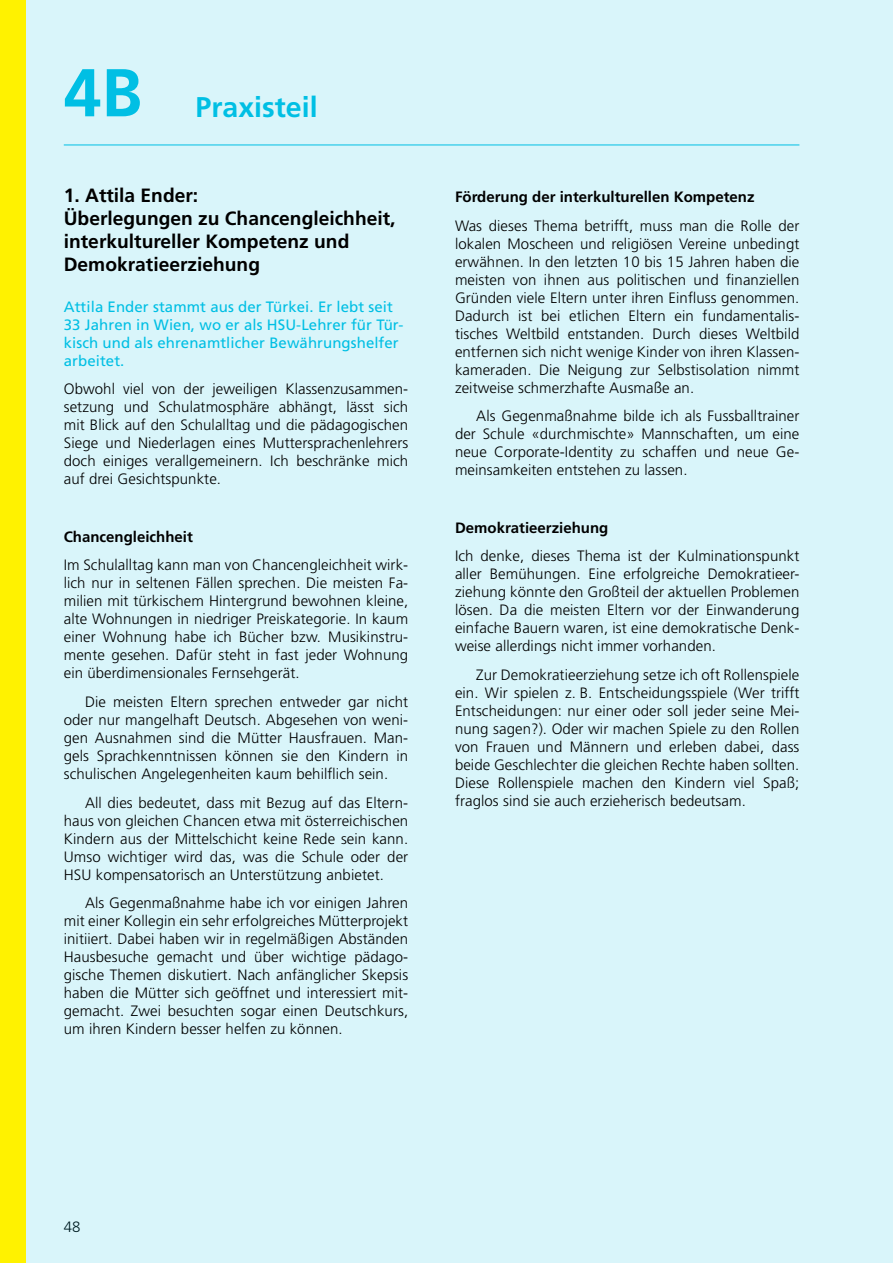
<style>
.page{position:relative;width:893px;height:1263px;background:#d9f5fa}
.page>*{position:absolute;margin:0;border:0;box-sizing:border-box;transform-origin:0 0}
.t1{font:700 67.5px "Frutiger";color:#00bfe4}
.t2{font:700 28.5px "Frutiger";color:#00bfe4}
.t3{font:700 19.2px/23.1px "Frutiger LT Pro";color:#000}
.t4{font:300 15px/18px "Frutiger";letter-spacing:.005em;color:#000;text-align:justify}
.t5{font:15px/18px "Frutiger LT Pro";letter-spacing:.005em;color:#00bfe4}
.t6{font:700 15px "Frutiger";color:#000}
</style>
<div class="page">
<hr style="left:64px;top:145px;width:735px;height:1px;background:#00bfe4">
<div style="left:0;top:0;width:26px;height:1263px;background:#fff200"></div>
<h1 class="t1" style="left:64px;top:53px;width:80px">4B</h1>
<h2 class="t2" style="left:196px;top:91px;width:123px">Praxisteil</h2>
<p class="t3" style="left:64px;top:183px;width:333px">1. Attila Ender:<br>Überlegungen zu Chancengleichheit, interkultureller Kompetenz und<br>Demokratieerziehung</p>
<p class="t5" style="left:64px;top:298px;width:341px">Attila Ender stammt aus der Türkei. Er lebt seit 33 Jahren in Wien, wo er als HSU-Lehrer für Tür&shy;kisch und als ehrenamtlicher Bewährungshelfer arbeitet.</p>
<p class="t4" style="left:64px;top:380px;width:346px">Obwohl viel von der jeweiligen Klassenzusammen&shy;setzung und Schulatmosphäre abhängt, lässt sich mit Blick auf den Schulalltag und die pädagogischen Siege und Niederlagen eines Muttersprachenlehrers doch einiges verallgemeinern. Ich beschränke mich auf drei Gesichtspunkte.</p>
<p class="t6" style="left:64px;top:528px;width:131px">Chancengleichheit</p>
<p class="t4" style="left:64px;top:556px;width:346px">Im Schulalltag kann man von Chancengleichheit wirk&shy;lich nur in seltenen Fällen sprechen. Die meisten Fa&shy;milien mit türkischem Hintergrund bewohnen kleine, alte Wohnungen in niedriger Preiskategorie. In kaum einer Wohnung habe ich Bücher bzw. Musikinstru&shy;mente gesehen. Dafür steht in fast jeder Wohnung ein überdimensionales Fernsehgerät.</p>
<p class="t4" style="left:64px;top:693px;width:346px;text-indent:21px">Die meisten Eltern sprechen entweder gar nicht oder nur mangelhaft Deutsch. Abgesehen von weni&shy;gen Ausnahmen sind die Mütter Hausfrauen. Man&shy;gels Sprachkenntnissen können sie den Kindern in schulischen Angelegenheiten kaum behilflich sein.</p>
<p class="t4" style="left:64px;top:793px;width:346px;text-indent:21px">All dies bedeutet, dass mit Bezug auf das Eltern&shy;haus von gleichen Chancen etwa mit österreichischen Kindern aus der Mittelschicht keine Rede sein kann.<br>Umso wichtiger wird das, was die Schule oder der HSU kompensatorisch an Unterstützung anbietet.</p>
<p class="t4" style="left:64px;top:894px;width:346px;text-indent:21px">Als Gegenmaßnahme habe ich vor einigen Jahren mit einer Kollegin ein sehr erfolgreiches Mütterprojekt initiiert. Dabei haben wir in regelmäßigen Abständen Hausbesuche gemacht und über wichtige pädago&shy;gische Themen diskutiert. Nach anfänglicher Skepsis haben die Mütter sich geöffnet und interessiert mit&shy;gemacht. Zwei besuchten sogar einen Deutschkurs, um ihren Kindern besser helfen zu können.</p>
<p class="t6" style="left:455px;top:188px;width:301px">Förderung der interkulturellen Kompetenz</p>
<p class="t4" style="left:455px;top:216px;width:346px">Was dieses Thema betrifft, muss man die Rolle der lokalen Moscheen und religiösen Vereine unbedingt erwähnen. In den letzten 10 bis 15 Jahren haben die meisten von ihnen aus politischen und finanziellen Gründen viele Eltern unter ihren Einfluss genommen.<br>Dadurch ist bei etlichen Eltern ein fundamentalis&shy;tisches Weltbild entstanden. Durch dieses Weltbild entfernen sich nicht wenige Kinder von ihren Klassen&shy;kameraden. Die Neigung zur Selbstisolation nimmt zeitweise schmerzhafte Ausmaße an.</p>
<p class="t4" style="left:455px;top:407px;width:346px;text-indent:21px">Als Gegenmaßnahme bilde ich als Fussballtrainer der Schule «durchmischte» Mannschaften, um eine neue Corporate-Identity zu schaffen und neue Ge&shy;meinsamkeiten entstehen zu lassen.</p>
<p class="t6" style="left:455px;top:519px;width:155px">Demokratieerziehung</p>
<p class="t4" style="left:455px;top:547px;width:346px">Ich denke, dieses Thema ist der Kulminationspunkt aller Bemühungen. Eine erfolgreiche Demokratieer&shy;ziehung könnte den Großteil der aktuellen Problemen lösen. Da die meisten Eltern vor der Einwanderung einfache Bauern waren, ist eine demokratische Denk&shy;weise allerdings nicht immer vorhanden.</p>
<p class="t4" style="left:455px;top:666px;width:346px;text-indent:21px">Zur Demokratieerziehung setze ich oft Rollenspiele ein. Wir spielen z. B. Entscheidungsspiele (Wer trifft Entscheidungen: nur einer oder soll jeder seine Mei&shy;nung sagen?). Oder wir machen Spiele zu den Rollen von Frauen und Männern und erleben dabei, dass beide Geschlechter die gleichen Rechte haben sollten.<br>Diese Rollenspiele machen den Kindern viel Spaß; fraglos sind sie auch erzieherisch bedeutsam.</p>
<p class="t4" style="left:64px;top:1218px;width:18px">48</p>
</div>
